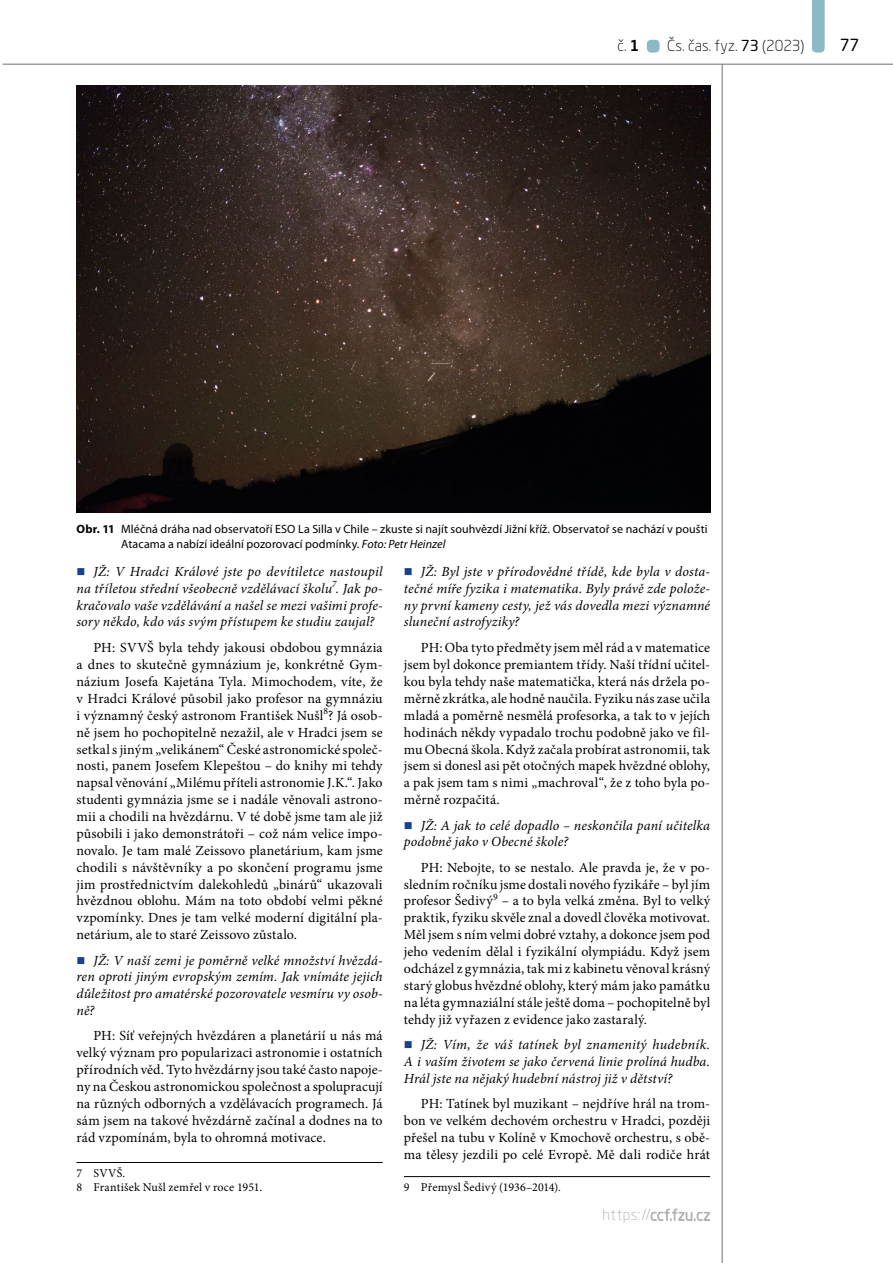
<style>
.page{position:relative;width:893px;height:1263px;background:#fff}
.page>*{position:absolute;margin:0;border:0;box-sizing:border-box;transform-origin:0 0}
.t1{font:16.5px "Neo Sans Pro";color:#000}
.t2{font:300 15px "Neo Sans Pro";letter-spacing:.005em;color:#000}
.normální{font:13.95px/17px "Minion Pro";letter-spacing:.01em;color:#000;text-align:justify}
.t3{font:italic 13.95px/16.8px "Minion Pro";letter-spacing:.01em;color:#000;text-align:justify}
.obr-popisek2{font:12px/15px "Myriad Pro";letter-spacing:.01em;color:#000}
.pozn_pod_čarou{font:12px "Minion Pro";letter-spacing:.015em;color:#000}
.s1{font-weight:500}
.s2{font-weight:400}
.s3{font-weight:700}
.s4{font-style:italic}
</style>
<div class="page">
<hr style="left:722px;top:65px;width:1px;height:1198px;background:#706f6f">
<hr style="left:3px;top:64px;width:890px;height:1px;background:#706f6f">
<svg style="left:651px;top:1208px;width:59px;height:13px"></svg>
<div style="left:647px;top:40px;width:13px;height:13px;background:#8cb9c7;border-radius:4px"></div>
<svg style="left:812px;top:0;width:13px;height:53px"></svg>
<hr style="left:77px;top:1162px;width:306px;height:1px;background:#000">
<hr style="left:404px;top:1176px;width:306px;height:1px;background:#000">
<img style="left:77px;top:85px;width:633px;height:427px">
<p class="t2" style="left:617px;top:37px;width:23px">č. <span class="s1">1</span></p>
<p class="t2" style="left:667px;top:37px;width:139px">Čs. čas. fyz. <span class="s2">73</span> (2023)</p>
<p class="t1" style="left:840px;top:35px;width:21px">77</p>
<p class="obr-popisek2" style="left:121px;top:521px;width:588px;text-indent:-45px"><span class="s3">Obr. 11</span> Mléčná dráha nad observatoří ESO La Silla v Chile – zkuste si najít souhvězdí Jižní kříž. Observatoř se nachází v poušti<br>Atacama a nabízí ideální pozorovací podmínky. <span class="s4">Foto: Petr Heinzel</span></p>
<p class="t3" style="left:77px;top:563px;width:308px;text-indent:17px">JŽ: V Hradci Králové jste po devítiletce nastoupil na tříletou střední všeobecně vzdělávací školu<sup>7</sup>. Jak po&shy;kračovalo vaše vzdělávání a našel se mezi vašimi profe&shy;sory někdo, kdo vás svým přístupem ke studiu zaujal?</p>
<p class="normální" style="left:77px;top:639px;width:308px;text-indent:17px">PH: SVVŠ byla tehdy jakousi obdobou gymnázia a dnes to skutečně gymnázium je, konkrétně Gym&shy;názium Josefa Kajetána Tyla. Mimochodem, víte, že v Hradci Králové působil jako profesor na gymnáziu i významný český astronom František Nušl<sup>8</sup>? Já osob&shy;ně jsem ho pochopitelně nezažil, ale v Hradci jsem se setkal s jiným „velikánem“ České astronomické společ&shy;nosti, panem Josefem Klepeštou – do knihy mi tehdy napsal věnování „Milému příteli astronomie J.K.“. Jako studenti gymnázia jsme se i nadále věnovali astrono&shy;mii a chodili na hvězdárnu. V té době jsme tam ale již působili i jako demonstrátoři – což nám velice impo&shy;novalo. Je tam malé Zeissovo planetárium, kam jsme chodili s návštěvníky a po skončení programu jsme jim prostřednictvím dalekohledů „binárů“ ukazovali hvězdnou oblohu. Mám na toto období velmi pěkné vzpomínky. Dnes je tam velké moderní digitální pla&shy;netárium, ale to staré Zeissovo zůstalo.</p>
<p class="t3" style="left:77px;top:952px;width:308px;text-indent:17px">JŽ: V naší zemi je poměrně velké množství hvězdá&shy;ren oproti jiným evropským zemím. Jak vnímáte jejich důležitost pro amatérské pozorovatele vesmíru vy osob&shy;ně?</p>
<p class="normální" style="left:77px;top:1027px;width:308px;text-indent:17px">PH: Síť veřejných hvězdáren a planetárií u nás má velký význam pro popularizaci astronomie i ostatních přírodních věd. Tyto hvězdárny jsou také často napoje&shy;ny na Českou astronomickou společnost a spolupracují na různých odborných a vzdělávacích programech. Já sám jsem na takové hvězdárně začínal a dodnes na to rád vzpomínám, byla to ohromná motivace.</p>
<p class="pozn_pod_čarou" style="left:77px;top:1165px;width:50px">7 SVVŠ.</p>
<p class="pozn_pod_čarou" style="left:77px;top:1179px;width:187px">8 František Nušl zemřel v roce 1951.</p>
<p class="t3" style="left:404px;top:563px;width:308px;text-indent:17px">JŽ: Byl jste v přírodovědné třídě, kde byla v dosta&shy;tečné míře fyzika i matematika. Byly právě zde polože&shy;ny první kameny cesty, jež vás dovedla mezi významné sluneční astrofyziky?</p>
<p class="normální" style="left:404px;top:639px;width:308px;text-indent:17px">PH: Oba tyto předměty jsem měl rád a v matematice jsem byl dokonce premiantem třídy. Naší třídní učitel&shy;kou byla tehdy naše matematička, která nás držela po&shy;měrně zkrátka, ale hodně naučila. Fyziku nás zase učila mladá a poměrně nesmělá profesorka, a tak to v jejích hodinách někdy vypadalo trochu podobně jako ve fil&shy;mu Obecná škola. Když začala probírat astronomii, tak jsem si donesl asi pět otočných mapek hvězdné oblohy, a pak jsem tam s nimi „machroval“, že z toho byla po&shy;měrně rozpačitá.</p>
<p class="t3" style="left:404px;top:817px;width:308px;text-indent:17px">JŽ: A jak to celé dopadlo – neskončila paní učitelka podobně jako v Obecné škole?</p>
<p class="normální" style="left:404px;top:859px;width:308px;text-indent:17px">PH: Nebojte, to se nestalo. Ale pravda je, že v po&shy;sledním ročníku jsme dostali nového fyzikáře – byl jím profesor Šedivý<sup>9</sup> – a to byla velká změna. Byl to velký praktik, fyziku skvěle znal a dovedl člověka motivovat.<br>Měl jsem s ním velmi dobré vztahy, a dokonce jsem pod jeho vedením dělal i fyzikální olympiádu. Když jsem odcházel z gymnázia, tak mi z kabinetu věnoval krásný starý globus hvězdné oblohy, který mám jako památku na léta gymnaziální stále ještě doma – pochopitelně byl tehdy již vyřazen z evidence jako zastaralý.</p>
<p class="t3" style="left:404px;top:1036px;width:308px;text-indent:17px">JŽ: Vím, že váš tatínek byl znamenitý hudebník.<br>A i vaším životem se jako červená linie prolíná hudba.<br>Hrál jste na nějaký hudební nástroj již v dětství?</p>
<p class="normální" style="left:404px;top:1095px;width:308px;text-indent:17px">PH: Tatínek byl muzikant – nejdříve hrál na trom&shy;bon ve velkém dechovém orchestru v Hradci, později přešel na tubu v Kolíně v Kmochově orchestru, s obě&shy;ma tělesy jezdili po celé Evropě. Mě dali rodiče hrát</p>
<p class="pozn_pod_čarou" style="left:404px;top:1179px;width:159px">9 Přemysl Šedivý (1936–2014).</p>
</div>
